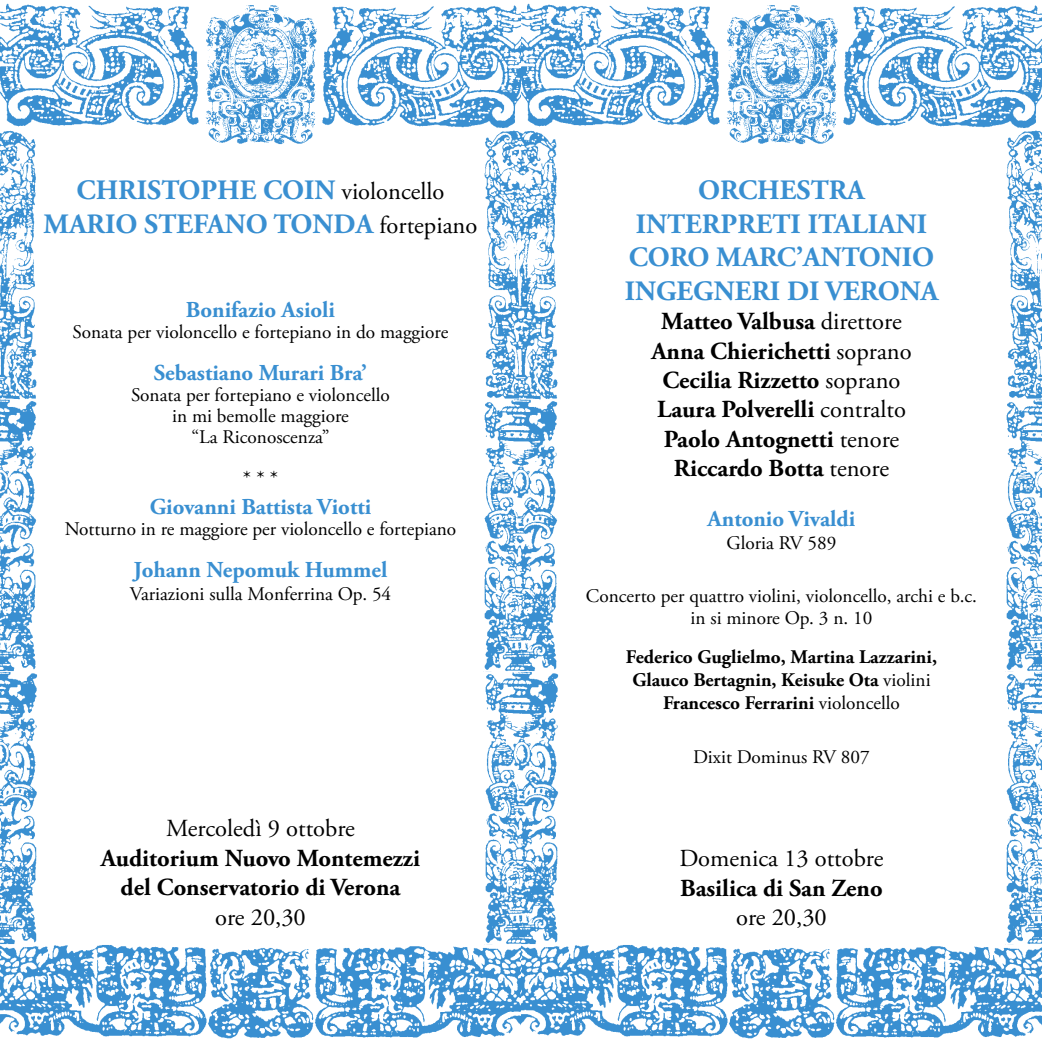
<style>
.page{position:relative;width:1042px;height:1042px;background:#fff}
.page>*{position:absolute;margin:0;border:0;box-sizing:border-box;transform-origin:0 0}
.t1{font:700 28px/33.6px "Adobe Garamond Pro";color:#398fd1;text-align:center}
.t2{font:700 24.5px/29.4px "Adobe Garamond Pro";color:#000;text-align:center}
.t3{font:24.5px "Adobe Garamond Pro";color:#000}
.t4{font:700 22.75px "Adobe Garamond Pro";color:#398fd1}
.t5{font:21px "Adobe Garamond Pro";color:#000}
.t6{font:19.25px/21px "Adobe Garamond Pro";color:#000;text-align:center}
.t7{font:700 19.25px/23.1px "Adobe Garamond Pro";color:#000;text-align:center}
.s1{font-weight:400;font-size:24.5px;color:#000}
.s2{font-weight:400}
</style>
<div class="page">
<img style="left:0;top:3px;width:1042px;height:125px">
<img style="left:0;top:944px;width:1042px;height:95px">
<img style="left:204px;top:3px;width:116px;height:142px">
<img style="left:725px;top:3px;width:116px;height:142px">
<img style="left:0;top:131px;width:37px;height:813px">
<img style="left:483px;top:131px;width:76px;height:813px">
<img style="left:1005px;top:131px;width:37px;height:813px">
<h1 class="t1" style="left:44px;top:174px;width:435px">CHRISTOPHE COIN <span class="s1">violoncello<br></span>MARIO STEFANO TONDA <span class="s1">fortepiano</span></h1>
<p class="t4" style="left:186px;top:296px;width:151px">Bonifazio Asioli</p>
<p class="t6" style="left:73px;top:322px;width:377px">Sonata per violoncello e fortepiano in do maggiore</p>
<p class="t4" style="left:154px;top:359px;width:215px">Sebastiano Murari Bra’</p>
<p class="t6" style="left:131px;top:385px;width:260px">Sonata per fortepiano e violoncello in mi bemolle maggiore<br>“La Riconoscenza”</p>
<p class="t5" style="left:243px;top:465px;width:37px">* * *</p>
<p class="t4" style="left:150px;top:494px;width:223px">Giovanni Battista Viotti</p>
<p class="t6" style="left:65px;top:519px;width:393px">Notturno in re maggiore per violoncello e fortepiano</p>
<p class="t4" style="left:133px;top:557px;width:255px">Johann Nepomuk Hummel</p>
<p class="t6" style="left:130px;top:584px;width:263px">Variazioni sulla Monferrina Op. 54</p>
<p class="t3" style="left:166px;top:814px;width:190px">Mercoledì 9 ottobre</p>
<p class="t2" style="left:101px;top:844px;width:321px">Auditorium Nuovo Montemezzi del Conservatorio di Verona</p>
<p class="t3" style="left:215px;top:902px;width:92px">ore 20,30</p>
<h1 class="t1" style="left:625px;top:174px;width:315px">ORCHESTRA<br>INTERPRETI ITALIANI<br>CORO MARC’ANTONIO<br>INGEGNERI DI VERONA</h1>
<p class="t2" style="left:651px;top:307px;width:262px">Matteo Valbusa <span class="s2">direttore<br></span>Anna Chierichetti <span class="s2">soprano<br></span>Cecilia Rizzetto <span class="s2">soprano<br></span>Laura Polverelli <span class="s2">contralto<br></span>Paolo Antognetti <span class="s2">tenore<br></span>Riccardo Botta <span class="s2">tenore</span></p>
<p class="t4" style="left:707px;top:506px;width:149px">Antonio Vivaldi</p>
<p class="t6" style="left:726px;top:533px;width:112px">Gloria RV 589</p>
<p class="t6" style="left:586px;top:586px;width:393px;line-height:21.9px">Concerto per quattro violini, violoncello, archi e b.c. in si minore Op. 3 n. 10</p>
<p class="t7" style="left:626px;top:645px;width:313px">Federico Guglielmo, Martina Lazzarini,<br>Glauco Bertagnin, Keisuke Ota <span class="s2">violini<br></span>Francesco Ferrarini <span class="s2">violoncello</span></p>
<p class="t6" style="left:693px;top:747px;width:178px">Dixit Dominus RV 807</p>
<p class="t3" style="left:679px;top:844px;width:206px">Domenica 13 ottobre</p>
<p class="t2" style="left:680px;top:873px;width:204px">Basilica di San Zeno</p>
<p class="t3" style="left:736px;top:902px;width:92px">ore 20,30</p>
</div>
